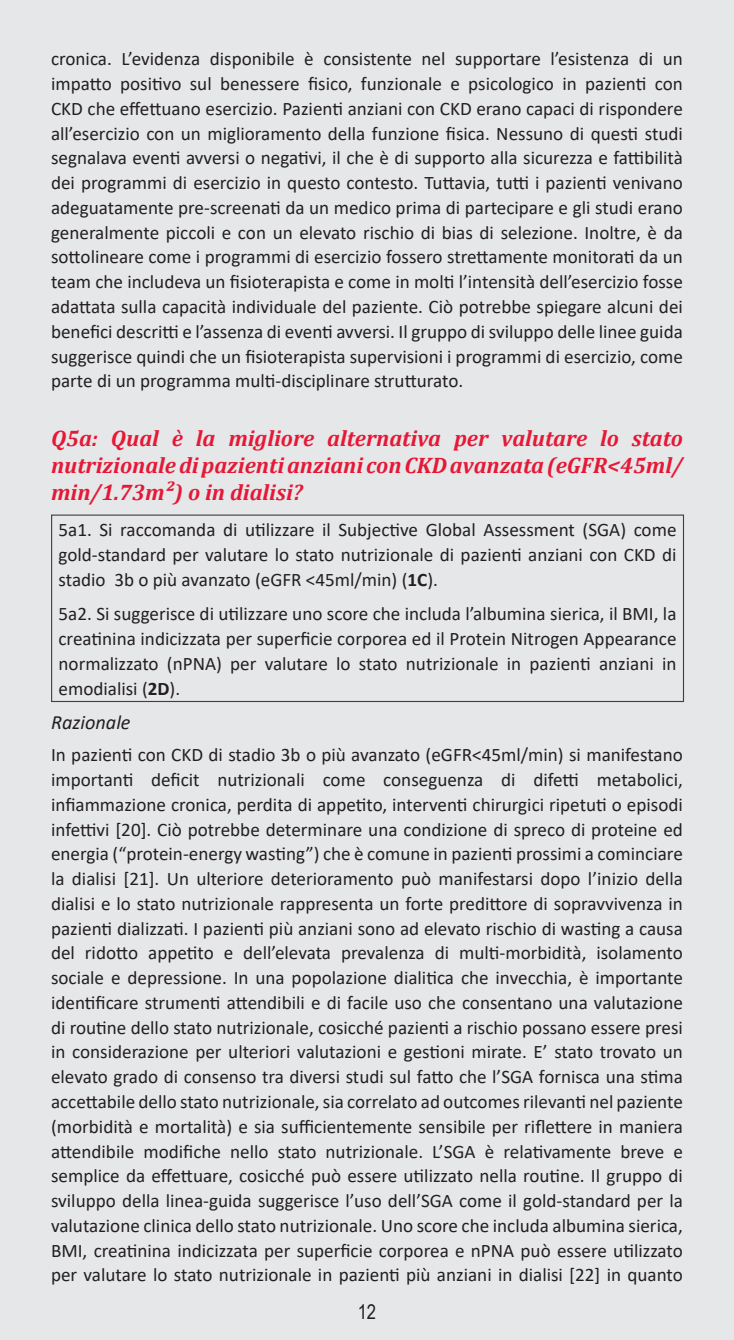
<style>
.page{position:relative;width:734px;height:1340px;background:#fff}
.page>*{position:absolute;margin:0;border:0;box-sizing:border-box;transform-origin:0 0}
.Question_Titles{font:italic 700 22.5px/27px "Cambria";color:#e51836;text-align:justify}
.Advice_Rationale_Tit{font:italic 20.25px "Calibri";color:#231f20}
.t1{font:20.25px "Arial Narrow";color:#231f20}
.t2{font:19.12px/24.8px "Calibri";color:#231f20;text-align:justify}
.s1{font-weight:700}
</style>
<div class="page">
<div style="left:0;top:0;width:733px;height:1339px;background:#e6e7e9"></div>
<div style="left:51px;top:514px;width:633px;height:188px;border:1px solid #404040"></div>
<p class="t2" style="left:51px;top:46px;width:633px">cronica. L’evidenza disponibile è consistente nel supportare l’esistenza di un impatto positivo sul benessere fisico, funzionale e psicologico in pazienti con CKD che effettuano esercizio. Pazienti anziani con CKD erano capaci di rispondere all’esercizio con un miglioramento della funzione fisica. Nessuno di questi studi segnalava eventi avversi o negativi, il che è di supporto alla sicurezza e fattibilità dei programmi di esercizio in questo contesto. Tuttavia, tutti i pazienti venivano adeguatamente pre-screenati da un medico prima di partecipare e gli studi erano generalmente piccoli e con un elevato rischio di bias di selezione. Inoltre, è da sottolineare come i programmi di esercizio fossero strettamente monitorati da un team che includeva un fisioterapista e come in molti l’intensità dell’esercizio fosse adattata sulla capacità individuale del paziente. Ciò potrebbe spiegare alcuni dei benefici descritti e l’assenza di eventi avversi. Il gruppo di sviluppo delle linee guida suggerisce quindi che un fisioterapista supervisioni i programmi di esercizio, come parte di un programma multi-disciplinare strutturato.</p>
<p class="Question_Titles" style="left:51px;top:424px;width:633px">Q5a: Qual è la migliore alternativa per valutare lo stato nutrizionale di pazienti anziani con CKD avanzata (eGFR&lt;45ml/ min/1.73m²) o in dialisi?</p>
<p class="t2" style="left:59px;top:517px;width:619px">5a1. Si raccomanda di utilizzare il Subjective Global Assessment (SGA) come gold-standard per valutare lo stato nutrizionale di pazienti anziani con CKD di stadio 3b o più avanzato (eGFR &lt;45ml/min) (<span class="s1">1C</span>).</p>
<p class="t2" style="left:59px;top:601px;width:619px">5a2. Si suggerisce di utilizzare uno score che includa l’albumina sierica, il BMI, la creatinina indicizzata per superficie corporea ed il Protein Nitrogen Appearance normalizzato (nPNA) per valutare lo stato nutrizionale in pazienti anziani in emodialisi (<span class="s1">2D</span>).</p>
<p class="Advice_Rationale_Tit" style="left:51px;top:708px;width:81px">Razionale</p>
<p class="t2" style="left:51px;top:742px;width:633px">In pazienti con CKD di stadio 3b o più avanzato (eGFR&lt;45ml/min) si manifestano importanti deficit nutrizionali come conseguenza di difetti metabolici, infiammazione cronica, perdita di appetito, interventi chirurgici ripetuti o episodi infettivi [20]. Ciò potrebbe determinare una condizione di spreco di proteine ed energia (“protein-energy wasting”) che è comune in pazienti prossimi a cominciare la dialisi [21]. Un ulteriore deterioramento può manifestarsi dopo l’inizio della dialisi e lo stato nutrizionale rappresenta un forte predittore di sopravvivenza in pazienti dializzati. I pazienti più anziani sono ad elevato rischio di wasting a causa del ridotto appetito e dell’elevata prevalenza di multi-morbidità, isolamento sociale e depressione. In una popolazione dialitica che invecchia, è importante identificare strumenti attendibili e di facile uso che consentano una valutazione di routine dello stato nutrizionale, cosicché pazienti a rischio possano essere presi in considerazione per ulteriori valutazioni e gestioni mirate. E’ stato trovato un elevato grado di consenso tra diversi studi sul fatto che l’SGA fornisca una stima accettabile dello stato nutrizionale, sia correlato ad outcomes rilevanti nel paziente (morbidità e mortalità) e sia sufficientemente sensibile per riflettere in maniera attendibile modifiche nello stato nutrizionale. L’SGA è relativamente breve e semplice da effettuare, cosicché può essere utilizzato nella routine. Il gruppo di sviluppo della linea-guida suggerisce l’uso dell’SGA come il gold-standard per la valutazione clinica dello stato nutrizionale. Uno score che includa albumina sierica, BMI, creatinina indicizzata per superficie corporea e nPNA può essere utilizzato per valutare lo stato nutrizionale in pazienti più anziani in dialisi [22] in quanto</p>
<p class="t1" style="left:357px;top:1296px;width:20px">12</p>
</div>
